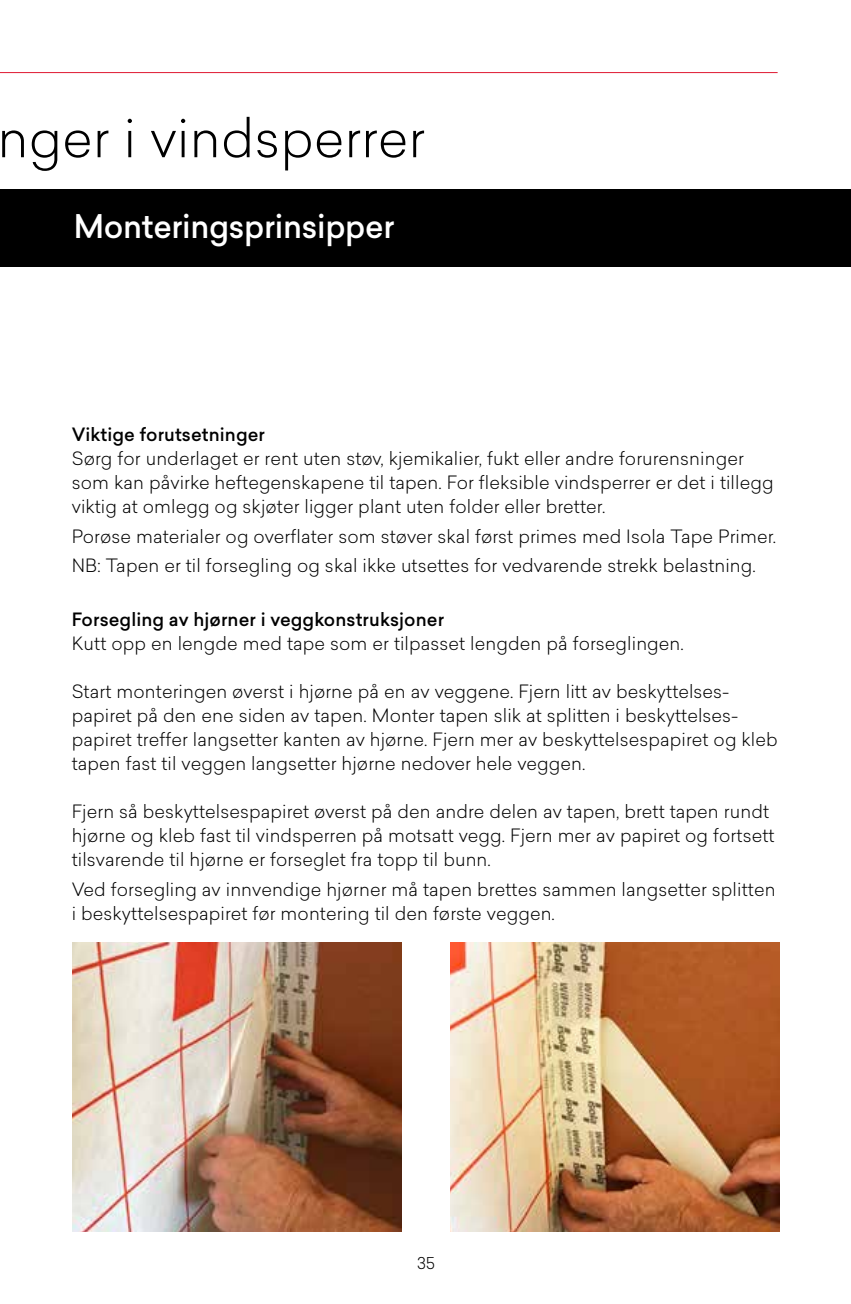
<style>
.page{position:relative;width:851px;height:1304px;background:#fff}
.page>*{position:absolute;margin:0;border:0;box-sizing:border-box;transform-origin:0 0}
.t1{font:300 52px "Sailec";color:#000}
.t2{font:500 32px "Sailec";letter-spacing:-.01em;color:#fff}
.t3{font:300 18px/24px "Sailec";letter-spacing:.005em;color:#000}
.t4{font:500 18px "Sailec";letter-spacing:.005em;color:#000}
.t5{font:300 16px "Sailec";color:#000}
</style>
<div class="page">
<hr style="left:0;top:72px;width:777px;height:1px;background:#df1831">
<div style="left:0;top:190px;width:850px;height:77px;background:#000"></div>
<img style="left:450px;top:942px;width:329px;height:289px">
<img style="left:72px;top:942px;width:329px;height:289px">
<h1 class="t1" style="left:-3px;top:102px;width:429px">nger i vindsperrer</h1>
<h2 class="t2" style="left:74px;top:204px;width:322px">Monteringsprinsipper</h2>
<p class="t4" style="left:72px;top:422px;width:195px">Viktige forutsetninger</p>
<p class="t3" style="left:72px;top:446px;width:703px">Sørg for underlaget er rent uten støv, kjemikalier, fukt eller andre forurensninger som kan påvirke heftegenskapene til tapen. For fleksible vindsperrer er det i tillegg viktig at omlegg og skjøter ligger plant uten folder eller bretter.</p>
<p class="t3" style="left:72px;top:521px;width:705px;line-height:29.6px">Porøse materialer og overflater som støver skal først primes med Isola Tape Primer.<br>NB: Tapen er til forsegling og skal ikke utsettes for vedvarende strekk belastning.</p>
<p class="t4" style="left:72px;top:607px;width:374px">Forsegling av hjørner i veggkonstruksjoner</p>
<p class="t3" style="left:72px;top:631px;width:613px">Kutt opp en lengde med tape som er tilpasset lengden på forseglingen.</p>
<p class="t3" style="left:72px;top:679px;width:707px">Start monteringen øverst i hjørne på en av veggene. Fjern litt av beskyttelses&shy;papiret på den ene siden av tapen. Monter tapen slik at splitten i beskyttelses&shy;papiret treffer langsetter kanten av hjørne. Fjern mer av beskyttelsespapiret og kleb tapen fast til veggen langsetter hjørne nedover hele veggen.</p>
<p class="t3" style="left:72px;top:799px;width:704px">Fjern så beskyttelsespapiret øverst på den andre delen av tapen, brett tapen rundt hjørne og kleb fast til vindsperren på motsatt vegg. Fjern mer av papiret og fortsett tilsvarende til hjørne er forseglet fra topp til bunn.</p>
<p class="t3" style="left:72px;top:876px;width:705px">Ved forsegling av innvendige hjørner må tapen brettes sammen langsetter splitten i beskyttelsespapiret før montering til den første veggen.</p>
<p class="t5" style="left:417px;top:1252px;width:19px">35</p>
</div>
